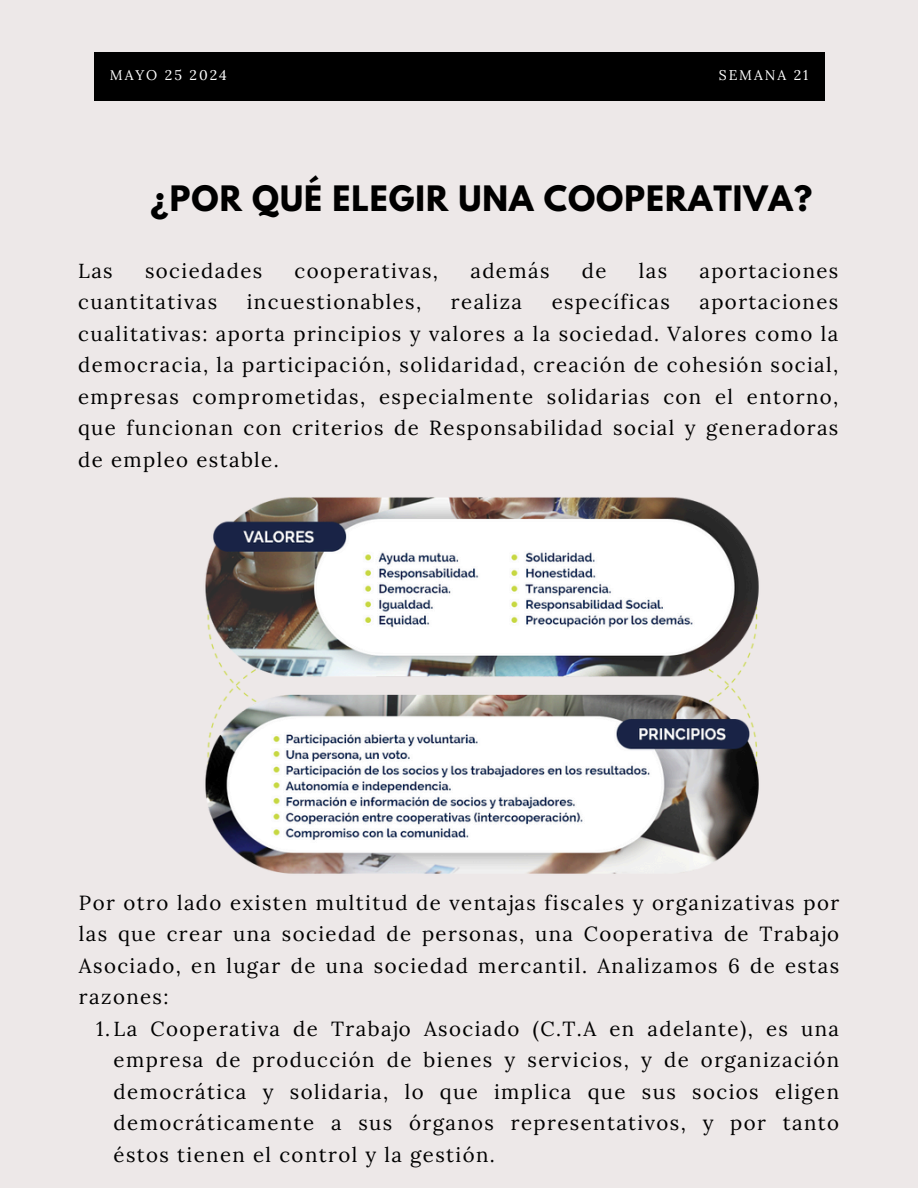
<style>
.page{position:relative;width:918px;height:1188px;background:#ede8e8}
.page>*{position:absolute;margin:0;border:0;box-sizing:border-box;transform-origin:0 0}
.t1{font:700 31.05px "League Spartan";letter-spacing:.03em;color:#000}
.t2{font:20.4px/31.5px "Lora";letter-spacing:.07em;color:#000;text-align:justify}
.t3{font:13.95px "Lora";letter-spacing:.14em;color:#fff}
</style>
<div class="page">
<div style="left:95px;top:53px;width:730px;height:47px;background:#000"></div>
<img style="left:205px;top:497px;width:554px;height:377px">
<p class="t3" style="left:110px;top:66px;width:118px">MAYO 25 2024</p>
<p class="t3" style="left:719px;top:66px;width:91px">SEMANA 21</p>
<h1 class="t1" style="left:151px;top:183px;width:663px">¿POR QUÉ ELEGIR UNA COOPERATIVA?</h1>
<h2 class="t2" style="left:78px;top:255px;width:36px">Las</h2>
<h2 class="t2" style="left:145px;top:255px;width:119px">sociedades</h2>
<h2 class="t2" style="left:295px;top:255px;width:145px">cooperativas,</h2>
<h2 class="t2" style="left:470px;top:255px;width:81px">además</h2>
<h2 class="t2" style="left:582px;top:255px;width:26px">de</h2>
<h2 class="t2" style="left:639px;top:255px;width:30px">las</h2>
<h2 class="t2" style="left:699px;top:255px;width:140px">aportaciones</h2>
<h2 class="t2" style="left:78px;top:286px;width:140px">cuantitativas</h2>
<h2 class="t2" style="left:247px;top:286px;width:176px">incuestionables,</h2>
<h2 class="t2" style="left:451px;top:286px;width:73px">realiza</h2>
<h2 class="t2" style="left:552px;top:286px;width:120px">específicas</h2>
<h2 class="t2" style="left:78px;top:286px;width:762px;text-indent:621px">aportaciones cualitativas: aporta principios y valores a la sociedad. Valores como la democracia, la participación, solidaridad, creación de cohesión social, empresas comprometidas, especialmente solidarias con el entorno, que funcionan con criterios de Responsabilidad social y generadoras de empleo estable.</h2>
<p class="t2" style="left:79px;top:887px;width:762px">Por otro lado existen multitud de ventajas fiscales y organizativas por las que crear una sociedad de personas, una Cooperativa de Trabajo Asociado, en lugar de una sociedad mercantil. Analizamos 6 de estas razones:</p>
<h2 class="t2" style="left:114px;top:1013px;width:727px;text-indent:-17px">1.La Cooperativa de Trabajo Asociado (C.T.A en adelante), es una empresa de producción de bienes y servicios, y de organización democrática y solidaria, lo que implica que sus socios eligen democráticamente a sus órganos representativos, y por tanto éstos tienen el control y la gestión.</h2>
</div>
